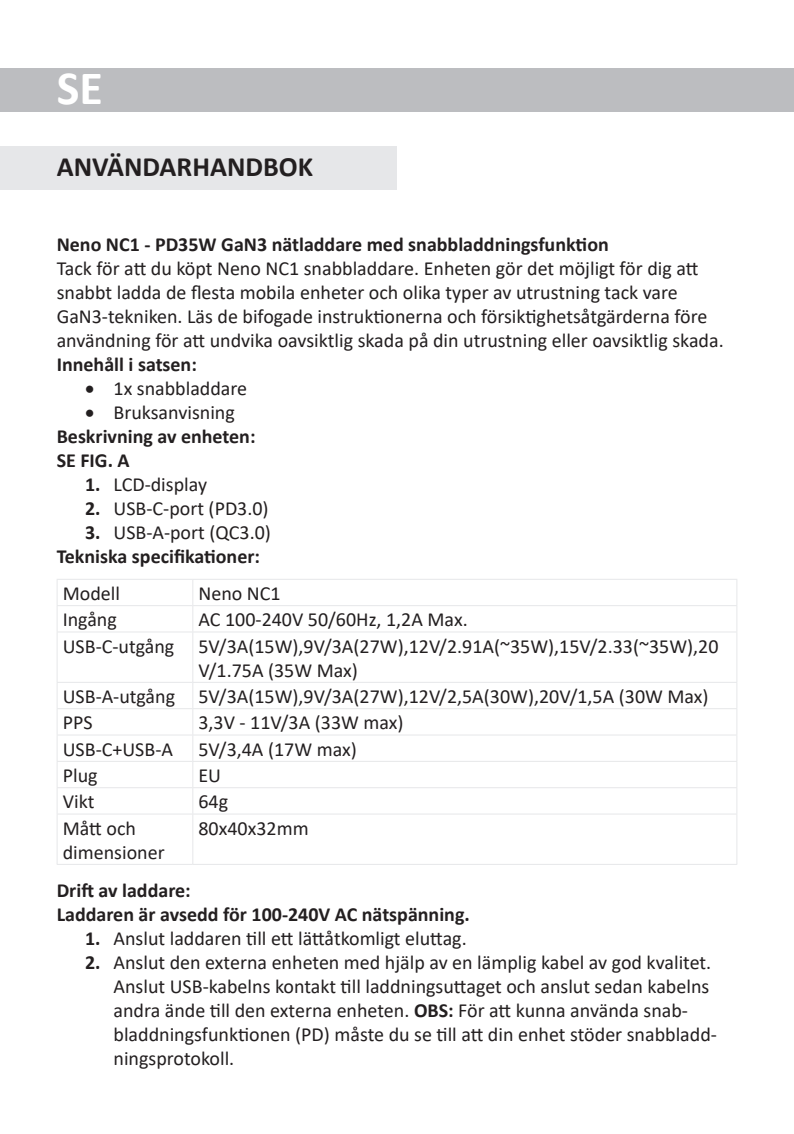
<style>
.page{position:relative;width:794px;height:1134px;background:#fff}
.page>*{position:absolute;margin:0;border:0;box-sizing:border-box;transform-origin:0 0}
.t1{font:700 48px "Calibri";color:#fff}
.JĘZYK_do_spisu_treści{font:700 28px "Calibri";color:#231f20}
.No_Spacing{font:20px/24px "Calibri";color:#231f20}
.No_Spacing-2{font:700 20px "Calibri";color:#231f20}
.s1{font-weight:700}
</style>
<div class="page">
<div style="left:0;top:146px;width:397px;height:44px;background:#e6e7e9"></div>
<div style="left:0;top:68px;width:794px;height:43px;background:#bcbdc0"></div>
<hr style="left:57px;top:579px;width:136px;height:1px;background:#e6e7e9">
<hr style="left:56px;top:580px;width:2px;height:25px;background:#e6e7e9">
<hr style="left:193px;top:579px;width:544px;height:1px;background:#e6e7e9">
<hr style="left:57px;top:605px;width:136px;height:1px;background:#e6e7e9">
<hr style="left:56px;top:606px;width:2px;height:26px;background:#e6e7e9">
<hr style="left:193px;top:605px;width:544px;height:1px;background:#e6e7e9">
<svg style="left:192px;top:580px;width:1px;height:51px"></svg>
<svg style="left:736px;top:580px;width:1px;height:51px"></svg>
<hr style="left:57px;top:631px;width:136px;height:2px;background:#e6e7e9">
<hr style="left:56px;top:632px;width:2px;height:50px;background:#e6e7e9">
<hr style="left:193px;top:631px;width:544px;height:2px;background:#e6e7e9">
<hr style="left:192px;top:632px;width:1px;height:50px;background:#e6e7e9">
<hr style="left:736px;top:632px;width:1px;height:50px;background:#e6e7e9">
<hr style="left:57px;top:682px;width:136px;height:1px;background:#e6e7e9">
<hr style="left:56px;top:683px;width:2px;height:25px;background:#e6e7e9">
<hr style="left:193px;top:682px;width:544px;height:1px;background:#e6e7e9">
<hr style="left:57px;top:708px;width:136px;height:1px;background:#e6e7e9">
<hr style="left:56px;top:709px;width:2px;height:26px;background:#e6e7e9">
<hr style="left:193px;top:708px;width:544px;height:1px;background:#e6e7e9">
<hr style="left:57px;top:734px;width:136px;height:2px;background:#e6e7e9">
<hr style="left:56px;top:735px;width:2px;height:26px;background:#e6e7e9">
<hr style="left:193px;top:734px;width:544px;height:2px;background:#e6e7e9">
<hr style="left:57px;top:761px;width:136px;height:1px;background:#e6e7e9">
<hr style="left:56px;top:762px;width:2px;height:25px;background:#e6e7e9">
<hr style="left:193px;top:761px;width:544px;height:1px;background:#e6e7e9">
<hr style="left:57px;top:787px;width:136px;height:1px;background:#e6e7e9">
<hr style="left:56px;top:788px;width:2px;height:26px;background:#e6e7e9">
<hr style="left:193px;top:787px;width:544px;height:1px;background:#e6e7e9">
<svg style="left:192px;top:683px;width:1px;height:130px"></svg>
<svg style="left:736px;top:683px;width:1px;height:130px"></svg>
<hr style="left:57px;top:813px;width:136px;height:2px;background:#e6e7e9">
<hr style="left:56px;top:814px;width:2px;height:50px;background:#e6e7e9">
<hr style="left:193px;top:813px;width:544px;height:2px;background:#e6e7e9">
<hr style="left:192px;top:814px;width:1px;height:50px;background:#e6e7e9">
<hr style="left:736px;top:814px;width:1px;height:50px;background:#e6e7e9">
<hr style="left:57px;top:864px;width:136px;height:1px;background:#e6e7e9">
<hr style="left:193px;top:864px;width:544px;height:1px;background:#e6e7e9">
<p class="t1" style="left:57px;top:54px;width:48px">SE</p>
<p class="JĘZYK_do_spisu_treści" style="left:57px;top:147px;width:258px">ANVÄNDARHANDBOK</p>
<p class="No_Spacing-2" style="left:57px;top:230px;width:553px">Neno NC1 - PD35W GaN3 nätladdare med snabbladdningsfunktion</p>
<p class="No_Spacing" style="left:57px;top:256px;width:668px">Tack för att du köpt Neno NC1 snabbladdare. Enheten gör det möjligt för dig att snabbt ladda de flesta mobila enheter och olika typer av utrustning tack vare GaN3-tekniken. Läs de bifogade instruktionerna och försiktighetsåtgärderna före användning för att undvika oavsiktlig skada på din utrustning eller oavsiktlig skada.</p>
<p class="No_Spacing-2" style="left:57px;top:350px;width:142px">Innehåll i satsen:</p>
<p class="No_Spacing" style="left:85px;top:376px;width:164px">• 1x snabbladdare</p>
<p class="No_Spacing" style="left:85px;top:400px;width:151px">• Bruksanvisning</p>
<p class="No_Spacing-2" style="left:57px;top:422px;width:200px">Beskrivning av enheten:</p>
<p class="No_Spacing-2" style="left:57px;top:446px;width:74px">SE FIG. A</p>
<p class="No_Spacing" style="left:85px;top:472px;width:123px"><span class="s1">1.</span> LCD-display</p>
<p class="No_Spacing" style="left:85px;top:496px;width:185px"><span class="s1">2.</span> USB-C-port (PD3.0)</p>
<p class="No_Spacing" style="left:85px;top:520px;width:187px"><span class="s1">3.</span> USB-A-port (QC3.0)</p>
<p class="No_Spacing-2" style="left:57px;top:542px;width:205px">Tekniska specifikationer:</p>
<p class="No_Spacing" style="left:63px;top:581px;width:59px">Modell</p>
<p class="No_Spacing" style="left:198px;top:581px;width:84px">Neno NC1</p>
<p class="No_Spacing" style="left:63px;top:607px;width:56px">Ingång</p>
<p class="No_Spacing" style="left:198px;top:607px;width:271px">AC 100-240V 50/60Hz, 1,2A Max.</p>
<p class="No_Spacing" style="left:63px;top:633px;width:113px">USB-C-utgång</p>
<p class="No_Spacing" style="left:198px;top:633px;width:521px">5V/3A(15W),9V/3A(27W),12V/2.91A(~35W),15V/2.33(~35W),20<br>V/1.75A (35W Max)</p>
<p class="No_Spacing" style="left:63px;top:684px;width:114px">USB-A-utgång</p>
<p class="No_Spacing" style="left:198px;top:684px;width:512px">5V/3A(15W),9V/3A(27W),12V/2,5A(30W),20V/1,5A (30W Max)</p>
<p class="No_Spacing" style="left:63px;top:710px;width:31px">PPS</p>
<p class="No_Spacing" style="left:198px;top:710px;width:207px">3,3V - 11V/3A (33W max)</p>
<p class="No_Spacing" style="left:63px;top:736px;width:112px">USB-C+USB-A</p>
<p class="No_Spacing" style="left:198px;top:736px;width:160px">5V/3,4A (17W max)</p>
<p class="No_Spacing" style="left:63px;top:763px;width:36px">Plug</p>
<p class="No_Spacing" style="left:198px;top:763px;width:24px">EU</p>
<p class="No_Spacing" style="left:63px;top:789px;width:33px">Vikt</p>
<p class="No_Spacing" style="left:198px;top:789px;width:31px">64g</p>
<p class="No_Spacing" style="left:63px;top:815px;width:103px">Mått och dimensioner</p>
<p class="No_Spacing" style="left:198px;top:815px;width:112px">80x40x32mm</p>
<p class="No_Spacing-2" style="left:57px;top:876px;width:136px">Drift av laddare:</p>
<p class="No_Spacing-2" style="left:57px;top:900px;width:415px">Laddaren är avsedd för 100-240V AC nätspänning.</p>
<p class="No_Spacing" style="left:85px;top:926px;width:383px"><span class="s1">1.</span> Anslut laddaren till ett lättåtkomligt eluttag.</p>
<p class="No_Spacing" style="left:113px;top:950px;width:605px;text-indent:-28px"><span class="s1">2.</span> Anslut den externa enheten med hjälp av en lämplig kabel av god kvalitet.<br>Anslut USB-kabelns kontakt till laddningsuttaget och anslut sedan kabelns andra ände till den externa enheten. <span class="s1">OBS:</span> För att kunna använda snab&shy;bladdningsfunktionen (PD) måste du se till att din enhet stöder snabbladd&shy;ningsprotokoll.</p>
</div>
